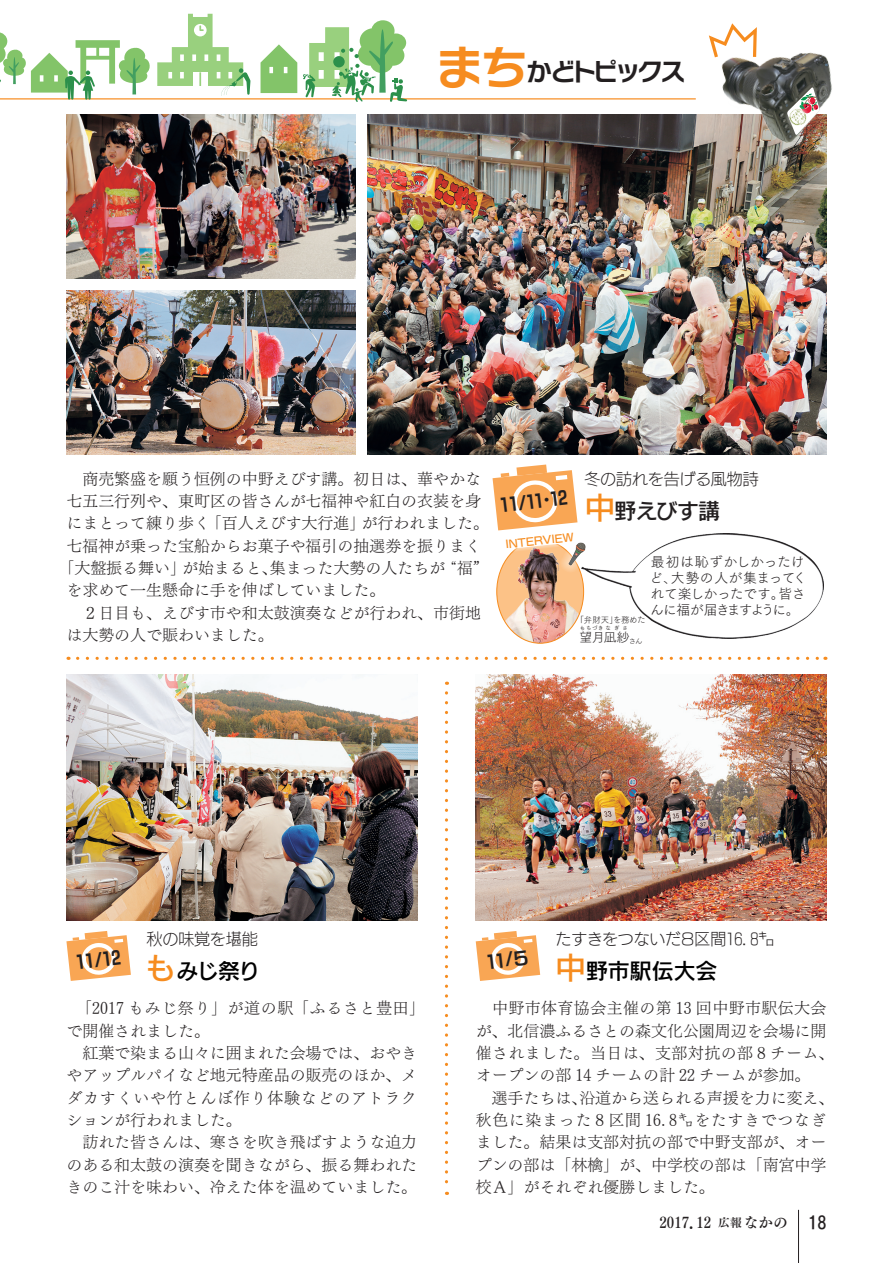
<style>
.page{position:relative;width:893px;height:1263px;background:#fff}
.page>*{position:absolute;margin:0;border:0;box-sizing:border-box;transform-origin:0 0}
.表題{font:25.5px "Rodin NTLG Pro B";letter-spacing:-.125em;color:#231f20}
.表題-2{font:21.3px "New Rodin Pro DB";letter-spacing:.03em;color:#000}
.表題-3{font:21.3px "New Rodin Pro DB";color:#231f20}
.表題-4{font:18px "New Rodin Pro B";color:#231f20}
.t1{font:18px "Tsuku Go Pro B";color:#231f20}
.t2{font:15.9px/22.4px "Tsuku Min Pro L";color:#231f20}
.表題-5{font:15.9px "New Rodin Pro L";color:#231f20}
.t3{font:15.9px/22.4px "Tsuku Min Pro L";letter-spacing:.04em;color:#231f20}
.t4{font:14.85px "Tsuku Min Pro B";color:#231f20}
.表題-6{font:13.8px/15.9px "Tsuku Go Pro L";letter-spacing:-.055em;color:#231f20}
.表題-7{font:13.8px/15.9px "Tsuku Go Pro L";letter-spacing:.035em;color:#231f20;text-align:right}
.表題-8{font:13.8px "Tsuku Go Pro L";letter-spacing:-.025em;color:#231f20}
.表題-9{font:12.75px "Tsuku Go Pro L";color:#231f20}
.t5{font:11.7px "Tsuku Min Pro B";color:#231f20}
.表題-10{font:10.65px "New Rodin Pro DB";color:#f68c1f}
.表題-11{font:8.55px "Tsuku Go Pro L";letter-spacing:-.025em;color:#231f20}
.表題-12{font:7.5px "Tsuku Go Pro L";color:#231f20}
.表題-13{font:5.25px "Tsuku Go Pro L";letter-spacing:.145em;color:#231f20}
.s1{font-size:47.85px;color:#f68c1f}
.s2{font-family:"Adobe Myungjo Std";font-weight:500}
.s3{font-size:29.7px;color:#f68c1f}
</style>
<div class="page">
<img style="left:584px;top:533px;width:239px;height:106px">
<hr style="left:0;top:98px;width:696px;height:2px;background:#f9a149">
<hr style="left:798px;top:1210px;width:1px;height:53px;background:#231f20">
<svg style="left:78px;top:657px;width:748px;height:3px"></svg>
<img style="left:476px;top:674px;width:350px;height:247px">
<svg style="left:476px;top:931px;width:64px;height:50px"></svg>
<svg style="left:66px;top:931px;width:65px;height:50px"></svg>
<img style="left:66px;top:674px;width:351px;height:247px">
<svg style="left:445px;top:693px;width:3px;height:502px"></svg>
<img style="left:66px;top:291px;width:290px;height:164px">
<img style="left:367px;top:115px;width:459px;height:340px">
<img style="left:66px;top:115px;width:290px;height:164px">
<img style="left:696px;top:23px;width:136px;height:149px">
<svg style="left:781px;top:87px;width:39px;height:49px"></svg>
<img style="left:785px;top:103px;width:27px;height:27px">
<img style="left:497px;top:553px;width:87px;height:90px">
<div style="left:560px;top:535px;width:33px;height:38px;background:#fff;opacity:.82"></div>
<img style="left:565px;top:542px;width:23px;height:23px">
<svg style="left:493px;top:464px;width:86px;height:89px"></svg>
<svg style="left:157px;top:14px;width:93px;height:82px"></svg>
<svg style="left:261px;top:20px;width:146px;height:82px"></svg>
<svg style="left:0;top:32px;width:150px;height:68px"></svg>
<p class="表題" style="left:435px;top:55px;width:252px"><span class="s1">まち</span>かどトピックス</p>
<p class="t2" style="left:66px;top:465px;width:416px">　商売繁盛を願う恒例の中野えびす講。初日は、華やかな</p>
<p class="t2" style="left:66px;top:488px;width:416px">七五三行列や、東町区の皆さんが七福神や紅白の衣装を身</p>
<p class="t2" style="left:361px;top:510px;width:129px">が行われました。</p>
<p class="t2" style="left:206px;top:510px;width:161px">「百人えびす大行進」</p>
<p class="t2" style="left:66px;top:510px;width:145px">にまとって練り歩く</p>
<p class="t2" style="left:66px;top:532px;width:416px">七福神が乗った宝船からお菓子や福引の抽選券を振りまく</p>
<p class="t2" style="left:441px;top:555px;width:49px"><span class="s2">“</span>福“</p>
<p class="t2" style="left:66px;top:555px;width:320px;text-indent:-8px">「大盤振る舞い」<br>を求めて一生懸命に手を伸ばしていました。</p>
<p class="t2" style="left:66px;top:599px;width:416px">　２日目も、えびす市や和太鼓演奏などが行われ、市街地は大勢の人で賑わいました。</p>
<p class="t2" style="left:270px;top:555px;width:177px">集まった大勢の人たちが</p>
<p class="t2" style="left:182px;top:555px;width:97px">が始まると、</p>
<p class="表題-4" style="left:498px;top:490px;width:69px;rotate:-7deg">11/11・12</p>
<p class="表題-10" style="left:505px;top:535px;width:70px;rotate:-6deg">INTERVIEW</p>
<p class="表題-5" style="left:584px;top:465px;width:176px">冬の訪れを告げる風物詩</p>
<p class="表題-3" style="left:585px;top:493px;width:136px"><span class="s3">中</span>野えびす講</p>
<p class="表題-7" style="left:651px;top:553px;width:157px">最初は恥ずかしかったけ大勢の人が集まってく</p>
<p class="表題-8" style="left:649px;top:567px;width:29px">ど、</p>
<p class="表題-6" style="left:650px;top:585px;width:151px">れて楽しかったです。んに福が届きますように。</p>
<p class="表題-8" style="left:778px;top:583px;width:29px">皆さ</p>
<p class="表題-11" style="left:575px;top:613px;width:72px">「弁財天を務めた</p>
<p class="表題-11" style="left:609px;top:613px;width:10px">」</p>
<p class="表題-13" style="left:580px;top:624px;width:49px">もちづきなぎ さ</p>
<p class="表題-12" style="left:617px;top:635px;width:27px"><sup>紗</sup>さん</p>
<p class="表題-9" style="left:580px;top:627px;width:39px">望月凪</p>
<p class="表題-5" style="left:146px;top:926px;width:113px">秋の味覚を堪能</p>
<p class="表題-5" style="left:556px;top:926px;width:220px">たすきをつないだ８区間16.8㌔</p>
<p class="表題-4" style="left:74px;top:947px;width:46px;rotate:-7deg">11/12</p>
<p class="t3" style="left:66px;top:995px;width:360px;text-indent:10px">「２０１７もみじ祭り」が道の駅「ふるさと豊田「で開催されました。</p>
<p class="t2" style="left:66px;top:1040px;width:352px;text-align:justify">　紅葉で染まる山々に囲まれた会場では、おやきやアップルパイなど地元特産品の販売のほか、メダカすくいや竹とんぼ作り体験などのアトラクションが行われました。</p>
<p class="t2" style="left:66px;top:1129px;width:352px;text-align:justify">　訪れた皆さんは、寒さを吹き飛ばすような迫力のある和太鼓の演奏を聞きながら、振る舞われたきのこ汁を味わい、冷えた体を温めていました。</p>
<p class="表題-2" style="left:146px;top:952px;width:116px"><span class="s3">も</span>みじ祭り</p>
<p class="表題-4" style="left:485px;top:946px;width:36px;rotate:-7deg">11/5</p>
<p class="表題-2" style="left:556px;top:952px;width:163px"><span class="s3">中</span>野市駅伝大会</p>
<p class="t2" style="left:476px;top:995px;width:360px">　中野市体育協会主催の第 13 回中野市駅伝大会が、北信濃ふるさとの森文化公園周辺を会場に開催されました。当日は、支部対抗の部８チーム、オープンの部 14 チームの計 22 チームが参加。</p>
<p class="t2" style="left:579px;top:1084px;width:257px">沿道から送られる声援を力に変え、</p>
<p class="t2" style="left:476px;top:1084px;width:352px">　選手たちは、<br>秋色に染まった８区間 16.8㌔をたすきでつなぎました。結果は支部対抗の部で中野支部が、オープンの部は「林檎」が、中学校の部は「南宮中学校Ａ」がそれぞれ優勝しました。</p>
<p class="t5" style="left:718px;top:1213px;width:25px">広報</p>
<p class="t4" style="left:743px;top:1211px;width:46px">なかの</p>
<p class="t4" style="left:659px;top:1211px;width:53px">２０１７．1２</p>
<p class="t1" style="left:808px;top:1207px;width:20px">１８</p>
</div>
